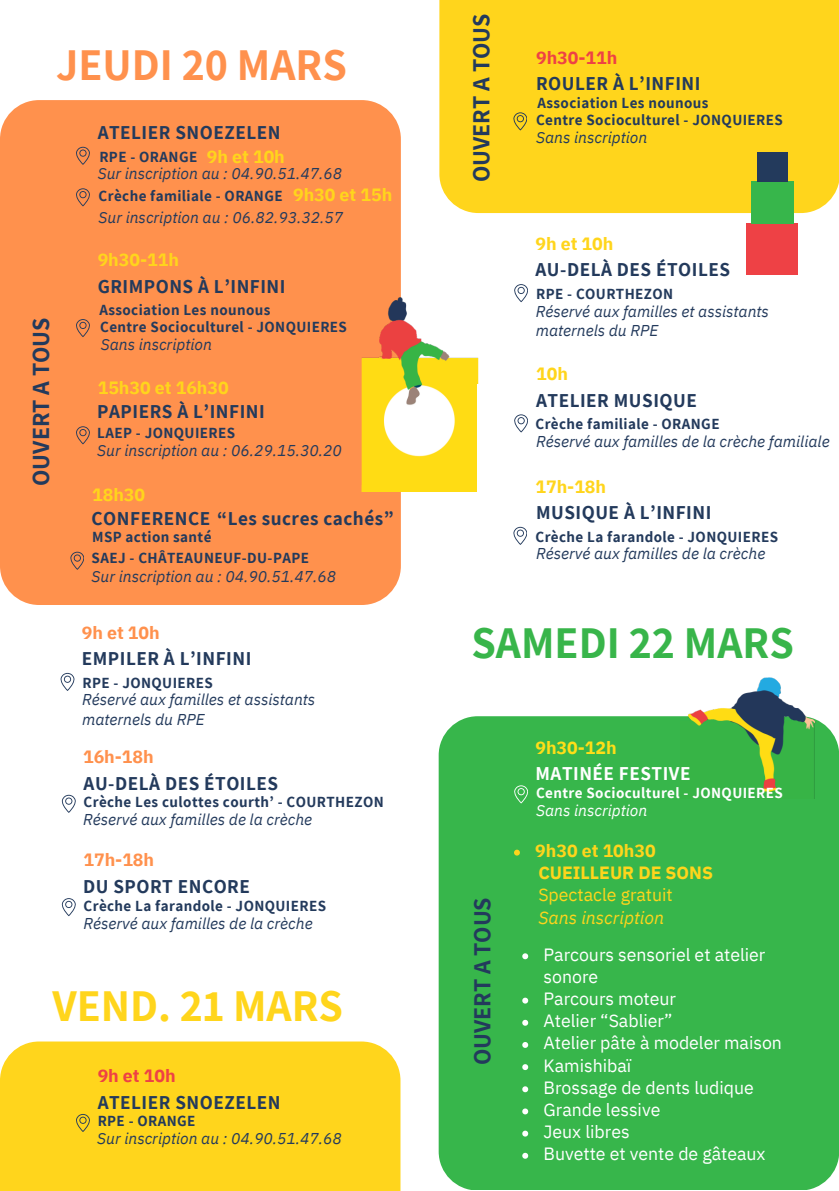
<style>
.page{position:relative;width:839px;height:1191px;background:#fff}
.page>*{position:absolute;margin:0;border:0;box-sizing:border-box;transform-origin:0 0}
.t1{font:700 44.2px "Assistant";color:#38b54a}
.t2{font:700 44.2px "Assistant";color:#ffd51c}
.t3{font:700 44.2px "Assistant";color:#ff914d}
.t4{font:700 24px "Assistant";color:#233a5c}
.t5{font:700 19.2px "Assistant";letter-spacing:.025em;color:#233a5c}
.t6{font:700 19.2px "Assistant";letter-spacing:.025em;color:#fff}
.t7{font:17.8px/22.2px "IBM Plex Sans";color:#fff}
.t8{font:700 17.8px "IBM Plex Sans";color:#ffd51c}
.t9{font:17.8px/22.2px "IBM Plex Sans";color:#ffd51c}
.t10{font:700 17.8px "IBM Plex Sans";color:#ff914d}
.t11{font:700 17.8px "IBM Plex Sans";color:#ee4145}
.t12{font:italic 17.8px "IBM Plex Sans";color:#ffd51c}
.t13{font:700 17.8px "IBM Plex Sans";color:#ffde18}
.t14{font:italic 15.6px "IBM Plex Sans";color:#233a5c}
.t15{font:italic 15.6px "IBM Plex Sans";color:#fff}
.t16{font:700 15.2px "Assistant";letter-spacing:.025em;color:#233a5c}
.t17{font:700 15.2px "Assistant";letter-spacing:.025em;color:#fff}
.s1{font-weight:700}
</style>
<div class="page">
<div style="left:438px;top:716px;width:400px;height:474px;background:#37b64b;border-radius:39px"></div>
<img style="left:680px;top:677px;width:158px;height:122px">
<div style="left:0;top:100px;width:401px;height:505px;background:#ff914d;border-radius:39px"></div>
<svg style="left:76px;top:147px;width:13px;height:18px"></svg>
<svg style="left:518px;top:284px;width:9px;height:18px"></svg>
<svg style="left:518px;top:414px;width:9px;height:18px"></svg>
<svg style="left:513px;top:527px;width:14px;height:18px"></svg>
<svg style="left:514px;top:785px;width:13px;height:18px"></svg>
<img style="left:361px;top:277px;width:157px;height:215px">
<div style="left:439px;top:0;width:399px;height:213px;background:#ffd51c"></div>
<svg style="left:513px;top:112px;width:14px;height:18px"></svg>
<div style="left:746px;top:224px;width:51px;height:51px;background:#ee4145"></div>
<div style="left:750px;top:181px;width:43px;height:43px;background:#37b64b"></div>
<div style="left:757px;top:152px;width:30px;height:30px;background:#233a5c"></div>
<div style="left:0;top:1042px;width:400px;height:149px;background:#ffd51c"></div>
<svg style="left:76px;top:1114px;width:13px;height:18px"></svg>
<svg style="left:62px;top:795px;width:13px;height:18px"></svg>
<svg style="left:62px;top:898px;width:13px;height:18px"></svg>
<svg style="left:76px;top:426px;width:14px;height:18px"></svg>
<svg style="left:76px;top:319px;width:14px;height:18px"></svg>
<svg style="left:70px;top:552px;width:14px;height:18px"></svg>
<svg style="left:76px;top:188px;width:13px;height:18px"></svg>
<svg style="left:61px;top:673px;width:13px;height:18px"></svg>
<div style="left:477px;top:385px;width:19px;height:145px;background:#fff"></div>
<svg style="left:514px;top:850px;width:6px;height:6px"></svg>
<svg style="left:522px;top:953px;width:6px;height:6px"></svg>
<svg style="left:522px;top:998px;width:6px;height:6px"></svg>
<svg style="left:522px;top:1020px;width:6px;height:6px"></svg>
<svg style="left:522px;top:1042px;width:6px;height:6px"></svg>
<svg style="left:522px;top:1064px;width:6px;height:6px"></svg>
<svg style="left:522px;top:1086px;width:6px;height:6px"></svg>
<svg style="left:522px;top:1109px;width:6px;height:5px"></svg>
<svg style="left:522px;top:1131px;width:6px;height:6px"></svg>
<svg style="left:522px;top:1153px;width:6px;height:6px"></svg>
<p class="t3" style="left:56px;top:35px;width:292px">JEUDI 20 MARS</p>
<p class="t5" style="left:98px;top:119px;width:184px">ATELIER SNOEZELEN</p>
<p class="t16" style="left:99px;top:146px;width:99px">RPE - ORANGE</p>
<h4 class="t8" style="left:207px;top:144px;width:79px">9h et 10h</h4>
<h4 class="t14" style="left:98px;top:163px;width:246px">Sur inscription au : 04.90.51.47.68</h4>
<p class="t16" style="left:98px;top:186px;width:185px">Crèche familiale - ORANGE</p>
<p class="t8" style="left:293px;top:183px;width:101px">9h30 et 15h</p>
<p class="t14" style="left:98px;top:207px;width:246px">Sur inscription au : 06.82.93.32.57</p>
<h1 class="t4" style="left:25px;top:486px;width:170px;rotate:-90deg">OUVERT A TOUS</h1>
<p class="t8" style="left:98px;top:248px;width:83px">9h30-11h</p>
<h1 class="t16" style="left:99px;top:300px;width:173px">Association Les nounous</h1>
<p class="t5" style="left:98px;top:273px;width:189px">GRIMPONS À L’INFINI</p>
<h3 class="t16" style="left:100px;top:317px;width:248px">Centre Socioculturel - JONQUIERES</h3>
<p class="t14" style="left:101px;top:334px;width:113px">Sans inscription</p>
<p class="t8" style="left:98px;top:376px;width:132px">15h30 et 16h30</p>
<p class="t5" style="left:97px;top:399px;width:169px">PAPIERS À L’INFINI</p>
<p class="t16" style="left:97px;top:422px;width:139px">LAEP - JONQUIERES</p>
<h3 class="t14" style="left:97px;top:440px;width:246px">Sur inscription au : 06.29.15.30.20</h3>
<h6 class="t8" style="left:92px;top:483px;width:54px">18h30</h6>
<p class="t5" style="left:92px;top:505px;width:303px">CONFERENCE “Les sucres cachés”</p>
<p class="t16" style="left:92px;top:548px;width:219px">SAEJ - CHÂTEAUNEUF-DU-PAPE</p>
<h4 class="t16" style="left:92px;top:526px;width:121px">MSP action santé</h4>
<p class="t14" style="left:92px;top:566px;width:246px">Sur inscription au : 04.90.51.47.68</p>
<p class="t10" style="left:82px;top:620px;width:79px">9h et 10h</p>
<p class="t5" style="left:82px;top:646px;width:171px">EMPILER À L’INFINI</p>
<p class="t16" style="left:82px;top:672px;width:132px">RPE - JONQUIERES</p>
<p class="t14" style="left:82px;top:689px;width:234px">Réservé aux familles et assistants</p>
<p class="t14" style="left:82px;top:709px;width:124px">maternels du RPE</p>
<h3 class="t10" style="left:83px;top:745px;width:72px">16h-18h</h3>
<h6 class="t5" style="left:84px;top:770px;width:196px">AU-DELÀ DES ÉTOILES</h6>
<p class="t14" style="left:83px;top:809px;width:231px">Réservé aux familles de la crèche</p>
<p class="t16" style="left:83px;top:792px;width:302px">Crèche Les culottes courth’ - COURTHEZON</p>
<h4 class="t10" style="left:83px;top:848px;width:72px">17h-18h</h4>
<h3 class="t16" style="left:83px;top:896px;width:244px">Crèche La farandole - JONQUIERES</h3>
<p class="t5" style="left:83px;top:873px;width:168px">DU SPORT ENCORE</p>
<h6 class="t14" style="left:83px;top:913px;width:231px">Réservé aux familles de la crèche</h6>
<h4 class="t2" style="left:52px;top:976px;width:292px">VEND. 21 MARS</h4>
<p class="t11" style="left:98px;top:1064px;width:79px">9h et 10h</p>
<h2 class="t16" style="left:98px;top:1111px;width:99px">RPE - ORANGE</h2>
<h4 class="t5" style="left:98px;top:1089px;width:184px">ATELIER SNOEZELEN</h4>
<p class="t14" style="left:97px;top:1128px;width:246px">Sur inscription au : 04.90.51.47.68</p>
<p class="t4" style="left:465px;top:182px;width:170px;rotate:-90deg">OUVERT A TOUS</p>
<p class="t11" style="left:536px;top:45px;width:83px">9h30-11h</p>
<h6 class="t5" style="left:536px;top:71px;width:166px">ROULER À L’INFINI</h6>
<p class="t16" style="left:537px;top:93px;width:173px">Association Les nounous</p>
<h4 class="t16" style="left:536px;top:110px;width:248px">Centre Socioculturel - JONQUIERES</h4>
<h3 class="t14" style="left:536px;top:127px;width:113px">Sans inscription</h3>
<h2 class="t8" style="left:535px;top:232px;width:79px">9h et 10h</h2>
<h4 class="t5" style="left:535px;top:257px;width:196px">AU-DELÀ DES ÉTOILES</h4>
<h3 class="t16" style="left:536px;top:284px;width:139px">RPE - COURTHEZON</h3>
<p class="t14" style="left:536px;top:301px;width:234px">Réservé aux familles et assistants</p>
<p class="t14" style="left:536px;top:320px;width:124px">maternels du RPE</p>
<p class="t8" style="left:536px;top:362px;width:33px">10h</p>
<h3 class="t16" style="left:535px;top:414px;width:185px">Crèche familiale - ORANGE</h3>
<p class="t5" style="left:536px;top:387px;width:162px">ATELIER MUSIQUE</p>
<p class="t14" style="left:536px;top:431px;width:295px">Réservé aux familles de la crèche familiale</p>
<h3 class="t8" style="left:535px;top:474px;width:72px">17h-18h</h3>
<p class="t16" style="left:535px;top:526px;width:244px">Crèche La farandole - JONQUIERES</p>
<p class="t5" style="left:536px;top:500px;width:177px">MUSIQUE À L’INFINI</p>
<p class="t14" style="left:536px;top:543px;width:231px">Réservé aux familles de la crèche</p>
<h6 class="t1" style="left:471px;top:613px;width:324px">SAMEDI 22 MARS</h6>
<p class="t4" style="left:466px;top:1065px;width:170px;rotate:-90deg">OUVERT A TOUS</p>
<h4 class="t13" style="left:535px;top:735px;width:83px">9h30-12h</h4>
<h3 class="t17" style="left:536px;top:783px;width:248px">Centre Socioculturel - JONQUIERES</h3>
<h4 class="t6" style="left:535px;top:761px;width:157px">MATINÉE FESTIVE</h4>
<p class="t15" style="left:536px;top:800px;width:113px">Sans inscription</p>
<p class="t8" style="left:535px;top:839px;width:122px">9h30 et 10h30</p>
<p class="t9" style="left:538px;top:861px;width:176px"><span class="s1">CUEILLEUR DE SONS<br></span>Spectacle gratuit</p>
<h4 class="t12" style="left:538px;top:905px;width:127px">Sans inscription</h4>
<p class="t7" style="left:543px;top:943px;width:223px">Parcours sensoriel et atelier sonore</p>
<h2 class="t7" style="left:543px;top:987px;width:134px">Parcours moteur</h2>
<p class="t7" style="left:543px;top:1009px;width:130px">Atelier “Sablier”</p>
<h4 class="t7" style="left:543px;top:1032px;width:240px">Atelier pâte à modeler maison</h4>
<h3 class="t7" style="left:543px;top:1054px;width:89px">Kamishibaï</h3>
<p class="t7" style="left:543px;top:1076px;width:212px">Brossage de dents ludique</p>
<p class="t7" style="left:543px;top:1098px;width:118px">Grande lessive</p>
<p class="t7" style="left:543px;top:1120px;width:88px">Jeux libres</p>
<h5 class="t7" style="left:543px;top:1142px;width:223px">Buvette et vente de gâteaux</h5>
</div>
